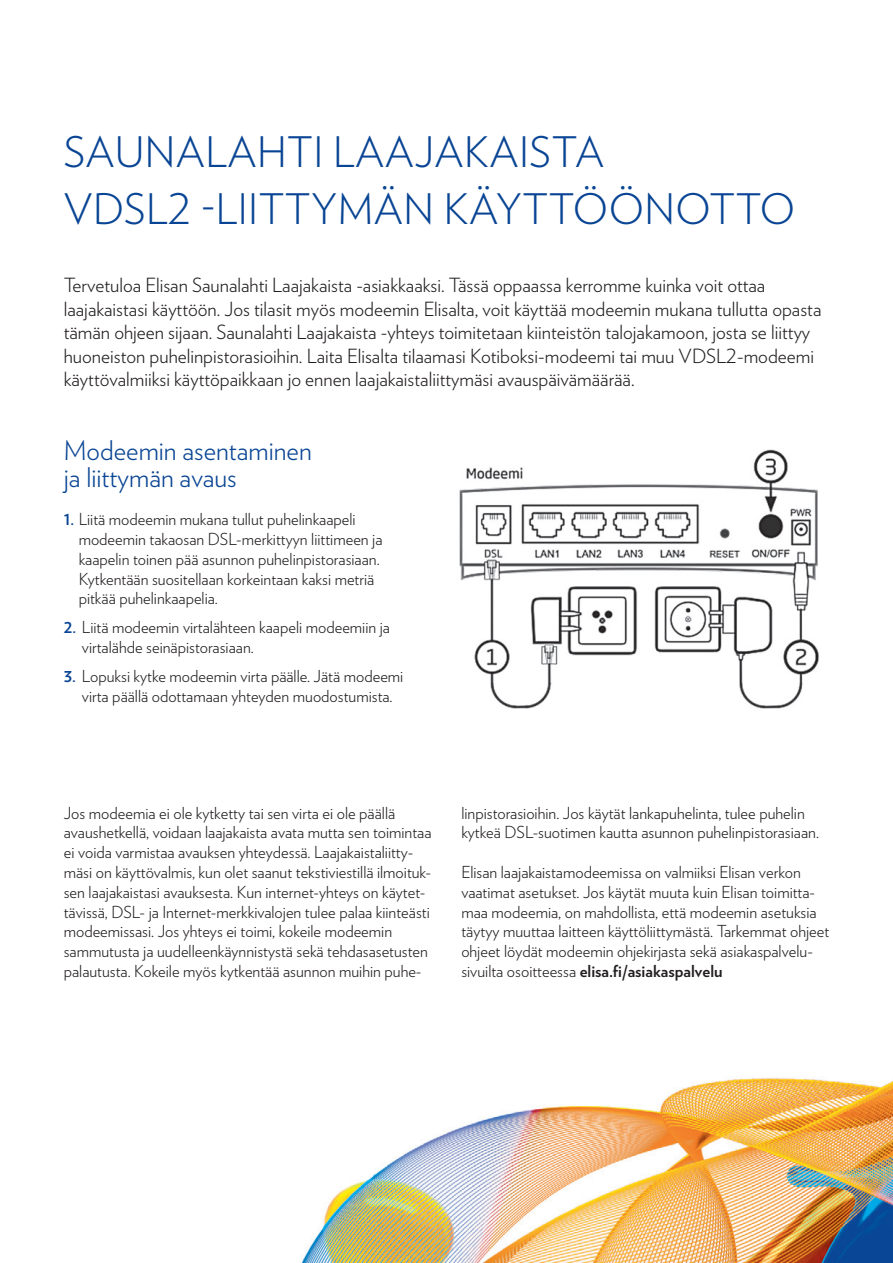
<style>
.page{position:relative;width:893px;height:1263px;background:#fff}
.page>*{position:absolute;margin:0;border:0;box-sizing:border-box;transform-origin:0 0}
.t1{font:300 42px/57px "Verlag";letter-spacing:.01em;color:#094594}
.t2{font:300 27px/27px "Verlag";color:#094594}
.t3{font:300 19.5px/23.4px "Verlag";color:#231f20}
.t4{font:300 16.5px/19.8px "Verlag";color:#231f20}
.s1{font-weight:700;font-size:15px;color:#094594}
.s2{font-weight:700}
</style>
<div class="page">
<img style="left:301px;top:1078px;width:592px;height:185px">
<img style="left:459px;top:449px;width:360px;height:260px">
<h1 class="t1" style="left:64px;top:127px;width:733px">SAUNALAHTI LAAJAKAISTA<br>VDSL2 -LIITTYMÄN KÄYTTÖÖNOTTO</h1>
<p class="t3" style="left:64px;top:275px;width:759px">Tervetuloa Elisan Saunalahti Laajakaista -asiakkaaksi. Tässä oppaassa kerromme kuinka voit ottaa laajakaistasi käyttöön. Jos tilasit myös modeemin Elisalta, voit käyttää modeemin mukana tullutta opasta tämän ohjeen sijaan. Saunalahti Laajakaista -yhteys toimitetaan kiinteistön talojakamoon, josta se liittyy huoneiston puhelinpistorasioihin. Laita Elisalta tilaamasi Kotiboksi-modeemi tai muu VDSL2-modeemi käyttövalmiiksi käyttöpaikkaan jo ennen laajakaistaliittymäsi avauspäivämäärää.</p>
<h2 class="t2" style="left:64px;top:439px;width:250px">Modeemin asentaminen ja liittymän avaus</h2>
<p class="t4" style="left:79px;top:511px;width:305px;text-indent:-15px"><span class="s1">1.</span> Liitä modeemin mukana tullut puhelinkaapeli modeemin takaosan DSL-merkittyyn liittimeen ja kaapelin toinen pää asunnon puhelinpistorasiaan.<br>Kytkentään suositellaan korkeintaan kaksi metriä pitkää puhelinkaapelia.</p>
<p class="t4" style="left:82px;top:619px;width:310px;text-indent:-18px"><span class="s1">2.</span> Liitä modeemin virtalähteen kaapeli modeemiin ja virtalähde seinäpistorasiaan.</p>
<p class="t4" style="left:64px;top:667px;width:341px;text-align:center"><span class="s1">3.</span> Lopuksi kytke modeemin virta päälle. Jätä modeemi virta päällä odottamaan yhteyden muodostumista.</p>
<p class="t4" style="left:64px;top:804px;width:369px">Jos modeemia ei ole kytketty tai sen virta ei ole päällä avaushetkellä, voidaan laajakaista avata mutta sen toimintaa ei voida varmistaa avauksen yhteydessä. Laajakaistaliitty&shy;mäsi on käyttövalmis, kun olet saanut tekstiviestillä ilmoituk&shy;sen laajakaistasi avauksesta. Kun internet-yhteys on käytet&shy;tävissä, DSL- ja Internet-merkkivalojen tulee palaa kiinteästi modeemissasi. Jos yhteys ei toimi, kokeile modeemin sammutusta ja uudelleenkäynnistystä sekä tehdasasetusten palautusta. Kokeile myös kytkentää asunnon muihin puhe-</p>
<p class="t4" style="left:461px;top:804px;width:359px">linpistorasioihin. Jos käytät lankapuhelinta, tulee puhelin kytkeä DSL-suotimen kautta asunnon puhelinpistorasiaan.</p>
<p class="t4" style="left:461px;top:864px;width:369px">Elisan laajakaistamodeemissa on valmiiksi Elisan verkon vaatimat asetukset. Jos käytät muuta kuin Elisan toimitta&shy;maa modeemia, on mahdollista, että modeemin asetuksia täytyy muuttaa laitteen käyttöliittymästä. Tarkemmat ohjeet ohjeet löydät modeemin ohjekirjasta sekä asiakaspalvelu&shy;sivuilta osoitteessa <span class="s2">elisa.fi/asiakaspalvelu</span></p>
</div>
